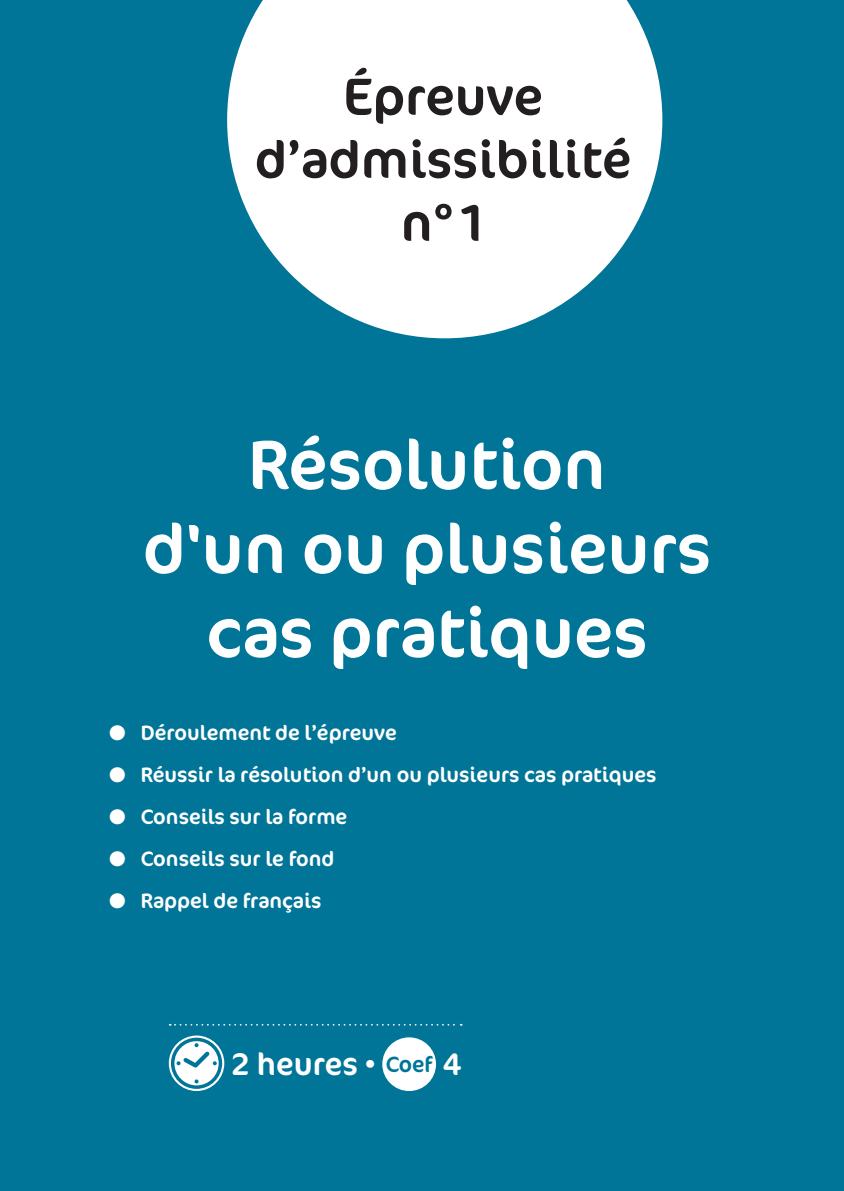
<style>
.page{position:relative;width:844px;height:1191px;background:#fff}
.page>*{position:absolute;margin:0;border:0;box-sizing:border-box;transform-origin:0 0}
.t1{font:70px/84px "Cocon OT";color:#fff;text-align:center}
.t2{font:52.5px/63px "Cocon OT";color:#231f20;text-align:center}
.t3{font:31.5px "Cocon OT";color:#fff}
.t4{font:21px "Cocon OT";color:#fff}
.s1{font-size:22.22px;color:#007597}
</style>
<div class="page">
<div style="left:0;top:0;width:843px;height:1191px;background:#007597"></div>
<svg style="left:227px;top:0;width:435px;height:338px;fill:#fff"></svg>
<svg style="left:170px;top:1024px;width:291px;height:1px"></svg>
<svg style="left:169px;top:1035px;width:55px;height:56px"></svg>
<div style="left:382px;top:1037px;width:54px;height:54px;background:#fff;border-radius:50%"></div>
<h2 class="t2" style="left:255px;top:66px;width:378px">Épreuve d’admissibilité n°1</h2>
<h1 class="t1" style="left:143px;top:424px;width:569px">Résolution<br>d'un ou plusieurs cas pratiques</h1>
<p class="t4" style="left:109px;top:720px;width:289px">● Déroulement de l’épreuve</p>
<p class="t4" style="left:109px;top:762px;width:548px">● Réussir la résolution d’un ou plusieurs cas pratiques</p>
<p class="t4" style="left:109px;top:804px;width:239px">● Conseils sur la forme</p>
<p class="t4" style="left:109px;top:846px;width:227px">● Conseils sur le fond</p>
<p class="t4" style="left:109px;top:888px;width:213px">● Rappel de français</p>
<h3 class="t3" style="left:231px;top:1046px;width:232px">2 heures • <span class="s1">Coef</span> 4</h3>
</div>
